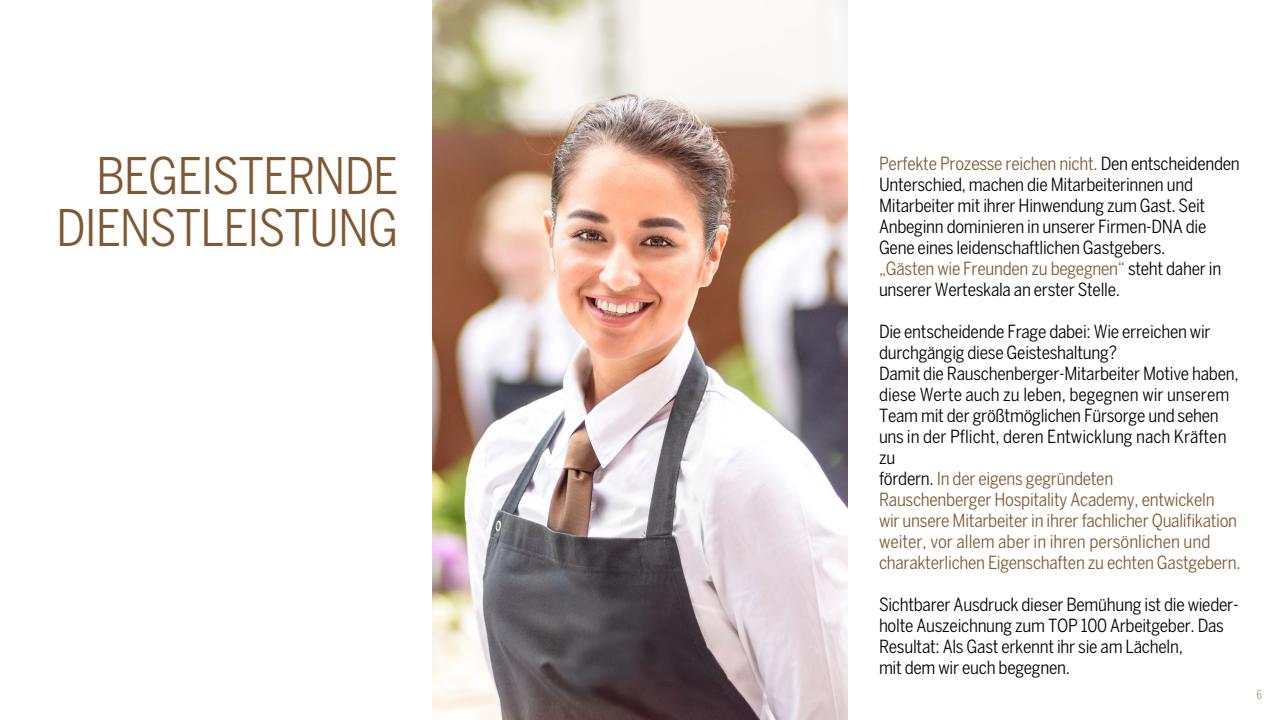
<style>
.page{position:relative;width:1280px;height:720px;background:#fff}
.page>*{position:absolute;margin:0;border:0;box-sizing:border-box;transform-origin:0 0}
.t1{font:condensed 50px/52px "Benton Sans";letter-spacing:-.02em;color:#805832;text-align:right}
.t2{font:condensed 18px/21px "Benton Sans";letter-spacing:-.015em;color:#000}
.t3{font:300 extra-condensed 12px "Benton Sans";color:#805832}
.s1{color:#805832}
</style>
<div class="page">
<img style="left:432px;top:0;width:416px;height:720px">
<h1 class="t1" style="left:56px;top:149px;width:344px">BEGEISTERNDE<br>DIENSTLEISTUNG</h1>
<p class="t2" style="left:879px;top:153px;width:362px"><span class="s1">Perfekte Prozesse reichen nicht.</span> Den entscheidenden Unterschied, machen die Mitarbeiterinnen und Mitarbeiter mit ihrer Hinwendung zum Gast. Seit Anbeginn dominieren in unserer Firmen-DNA die Gene eines leidenschaftlichen Gastgebers.<br><span class="s1">„Gästen wie Freunden zu begegnen“</span> steht daher in unserer Werteskala an erster Stelle.</p>
<p class="t2" style="left:879px;top:321px;width:363px">Die entscheidende Frage dabei: Wie erreichen wir durchgängig diese Geisteshaltung?<br>Damit die Rauschenberger-Mitarbeiter Motive haben, diese Werte auch zu leben, begegnen wir unserem Team mit der größtmöglichen Fürsorge und sehen uns in der Pflicht, deren Entwicklung nach Kräften zu<br>fördern. <span class="s1">In der eigens gegründeten<br>Rauschenberger Hospitality Academy, entwickeln<br>wir unsere Mitarbeiter in ihrer fachlicher Qualifikation weiter, vor allem aber in ihren persönlichen und charakterlichen Eigenschaften zu echten Gastgebern.</span></p>
<p class="t2" style="left:879px;top:594px;width:361px">Sichtbarer Ausdruck dieser Bemühung ist die wieder&shy;holte Auszeichnung zum TOP 100 Arbeitgeber. Das Resultat: Als Gast erkennt ihr sie am Lächeln,<br>mit dem wir euch begegnen.</p>
<p class="t3" style="left:1257px;top:688px;width:7px">6</p>
</div>
